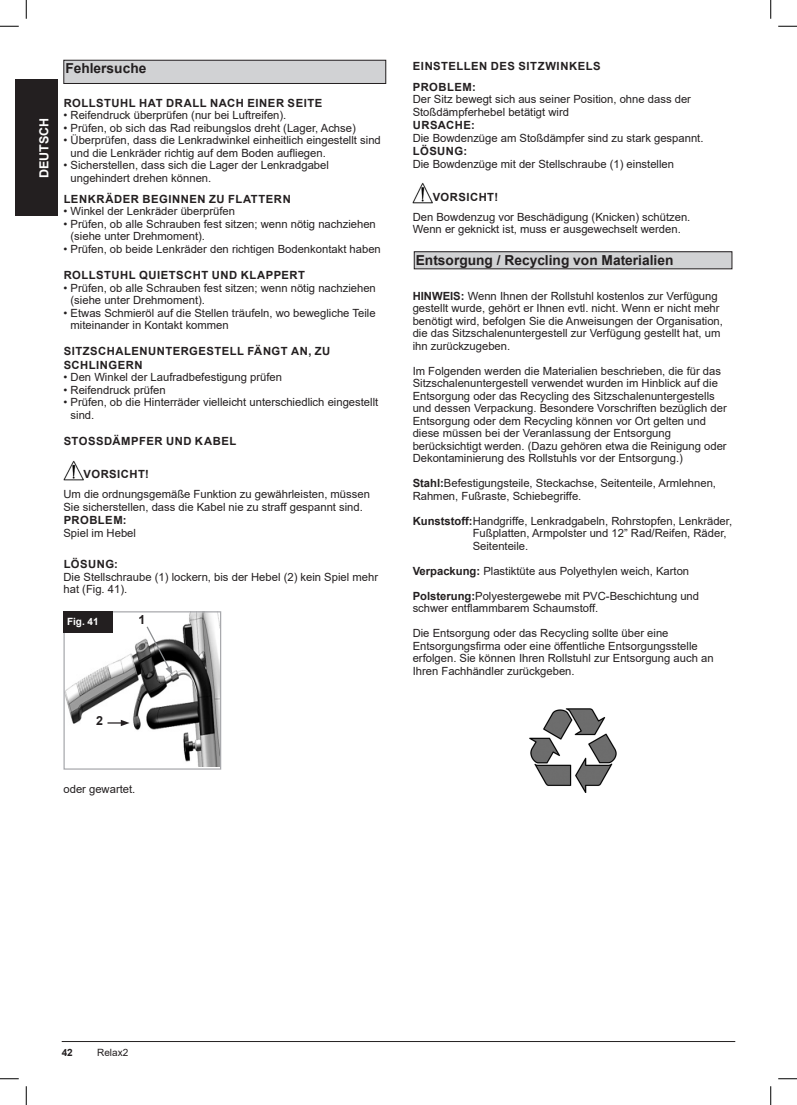
<style>
.page{position:relative;width:797px;height:1105px;background:#fff}
.page>*{position:absolute;margin:0;border:0;box-sizing:border-box;transform-origin:0 0}
.DE_Heading_1{font:700 13.75px "Arial";color:#231f20}
.t1{font:700 12.5px "Arial";color:#fff}
.LABELS{font:700 12.5px "Arial";color:#231f20}
.BODY_TEXT{font:11.25px/12.5px "Arial";color:#231f20}
.DE_Heading_2{font:700 11.25px/13.5px "Arial";letter-spacing:.045em;color:#231f20}
.t2{font:10px "Arial";color:#231f20}
.Bildnummer{font:700 10px "Arial";color:#fff}
.t3{font:700 10px "Arial";color:#231f20}
.s1{font-weight:700}
</style>
<div class="page">
<div style="left:16px;top:79px;width:42px;height:137px;background:#231f20"></div>
<hr style="left:62px;top:1041px;width:673px;height:1px;background:#231f20">
<div style="left:64px;top:60px;width:322px;height:23px;background:#d1d2d4"></div>
<div style="left:63px;top:60px;width:323px;height:24px;border:1px solid #231f20"></div>
<img style="left:63px;top:460px;width:20px;height:20px">
<img style="left:65px;top:613px;width:154px;height:153px">
<div style="left:63px;top:611px;width:158px;height:159px;border:1px solid #a8a9ad"></div>
<svg style="left:145px;top:625px;width:27px;height:50px"></svg>
<svg style="left:107px;top:720px;width:23px;height:6px"></svg>
<div style="left:63px;top:611px;width:50px;height:21px;background:#231f20"></div>
<img style="left:412px;top:183px;width:20px;height:20px">
<div style="left:414px;top:252px;width:318px;height:17px;background:#d1d2d4"></div>
<div style="left:414px;top:251px;width:318px;height:18px;border:1px solid #231f20"></div>
<img style="left:529px;top:708px;width:88px;height:85px">
<svg style="left:0;top:25px;width:19px;height:2px"></svg>
<svg style="left:778px;top:25px;width:19px;height:2px"></svg>
<svg style="left:0;top:1078px;width:19px;height:1px"></svg>
<svg style="left:778px;top:1078px;width:19px;height:1px"></svg>
<svg style="left:25px;top:0;width:2px;height:19px"></svg>
<svg style="left:25px;top:1086px;width:2px;height:19px"></svg>
<svg style="left:770px;top:0;width:1px;height:19px"></svg>
<svg style="left:770px;top:1086px;width:1px;height:19px"></svg>
<p class="t1" style="left:35px;top:178px;width:62px;rotate:-90deg">DEUTSCH</p>
<p class="DE_Heading_1" style="left:65px;top:59px;width:83px">Fehlersuche</p>
<p class="DE_Heading_2" style="left:64px;top:96px;width:260px">ROLLSTUHL HAT DRALL NACH EINER SEITE</p>
<p class="BODY_TEXT" style="left:63px;top:109px;width:224px">• Reifendruck überprüfen (nur bei Luftreifen).</p>
<p class="BODY_TEXT" style="left:63px;top:121px;width:294px">• Prüfen, ob sich das Rad reibungslos dreht (Lager, Achse)</p>
<p class="BODY_TEXT" style="left:71px;top:134px;width:312px;text-indent:-7px">• Überprüfen, dass die Lenkradwinkel einheitlich eingestellt sind und die Lenkräder richtig auf dem Boden aufliegen.</p>
<p class="BODY_TEXT" style="left:71px;top:159px;width:260px;text-indent:-7px">• Sicherstellen, dass sich die Lager der Lenkradgabel ungehindert drehen können.</p>
<p class="DE_Heading_2" style="left:64px;top:192px;width:229px">LENKRÄDER BEGINNEN ZU FLATTERN</p>
<p class="BODY_TEXT" style="left:63px;top:205px;width:173px">• Winkel der Lenkräder überprüfen</p>
<p class="BODY_TEXT" style="left:71px;top:217px;width:307px;text-indent:-7px">• Prüfen, ob alle Schrauben fest sitzen; wenn nötig nachziehen (siehe unter Drehmoment).</p>
<p class="BODY_TEXT" style="left:63px;top:242px;width:319px">• Prüfen, ob beide Lenkräder den richtigen Bodenkontakt haben</p>
<p class="DE_Heading_2" style="left:64px;top:268px;width:243px">ROLLSTUHL QUIETSCHT UND KLAPPERT</p>
<p class="BODY_TEXT" style="left:71px;top:281px;width:307px;text-indent:-7px">• Prüfen, ob alle Schrauben fest sitzen; wenn nötig nachziehen (siehe unter Drehmoment).</p>
<p class="BODY_TEXT" style="left:71px;top:306px;width:306px;text-indent:-7px">• Etwas Schmieröl auf die Stellen träufeln, wo bewegliche Teile miteinander in Kontakt kommen</p>
<p class="DE_Heading_2" style="left:64px;top:345px;width:268px">SITZSCHALENUNTERGESTELL FÄNGT AN, ZU<br>SCHLINGERN</p>
<p class="BODY_TEXT" style="left:63px;top:371px;width:220px">• Den Winkel der Laufradbefestigung prüfen</p>
<p class="BODY_TEXT" style="left:63px;top:383px;width:104px">• Reifendruck prüfen</p>
<p class="BODY_TEXT" style="left:71px;top:396px;width:309px;text-indent:-7px">• Prüfen, ob die Hinterräder vielleicht unterschiedlich eingestellt sind.</p>
<p class="DE_Heading_2" style="left:64px;top:434px;width:174px">STOSSDÄMPFER UND KABEL</p>
<p class="DE_Heading_2" style="left:84px;top:468px;width:67px">VORSICHT!</p>
<p class="BODY_TEXT" style="left:63px;top:488px;width:308px">Um die ordnungsgemäße Funktion zu gewährleisten, müssen<br>Sie sicherstellen, dass die Kabel nie zu straff gespannt sind.</p>
<p class="DE_Heading_2" style="left:64px;top:514px;width:64px">PROBLEM:</p>
<p class="BODY_TEXT" style="left:63px;top:526px;width:74px">Spiel im Hebel</p>
<p class="DE_Heading_2" style="left:64px;top:558px;width:56px">LÖSUNG:</p>
<p class="BODY_TEXT" style="left:63px;top:570px;width:316px">Die Stellschraube (1) lockern, bis der Hebel (2) kein Spiel mehr hat (Fig. 41).</p>
<p class="Bildnummer" style="left:67px;top:615px;width:33px">Fig. 41</p>
<p class="LABELS" style="left:138px;top:611px;width:8px">1</p>
<p class="LABELS" style="left:96px;top:711px;width:8px">2</p>
<p class="BODY_TEXT" style="left:63px;top:783px;width:73px">oder gewartet.</p>
<p class="DE_Heading_2" style="left:413px;top:59px;width:189px">EINSTELLEN DES SITZWINKELS</p>
<p class="DE_Heading_2" style="left:413px;top:80px;width:64px">PROBLEM:</p>
<p class="BODY_TEXT" style="left:412px;top:93px;width:280px">Der Sitz bewegt sich aus seiner Position, ohne dass der<br>Stoßdämpferhebel betätigt wird</p>
<p class="DE_Heading_2" style="left:413px;top:119px;width:64px">URSACHE:</p>
<p class="BODY_TEXT" style="left:412px;top:132px;width:292px">Die Bowdenzüge am Stoßdämpfer sind zu stark gespannt.</p>
<p class="DE_Heading_2" style="left:413px;top:145px;width:56px">LÖSUNG:</p>
<p class="BODY_TEXT" style="left:412px;top:158px;width:263px">Die Bowdenzüge mit der Stellschraube (1) einstellen</p>
<p class="DE_Heading_2" style="left:433px;top:190px;width:67px">VORSICHT!</p>
<p class="BODY_TEXT" style="left:412px;top:211px;width:279px">Den Bowdenzug vor Beschädigung (Knicken) schützen.</p>
<p class="BODY_TEXT" style="left:412px;top:223px;width:270px">Wenn er geknickt ist, muss er ausgewechselt werden.</p>
<p class="DE_Heading_1" style="left:416px;top:250px;width:259px">Entsorgung / Recycling von Materialien</p>
<p class="BODY_TEXT" style="left:412px;top:289px;width:312px"><span class="s1">HINWEIS:</span> Wenn Ihnen der Rollstuhl kostenlos zur Verfügung gestellt wurde, gehört er Ihnen evtl. nicht. Wenn er nicht mehr benötigt wird, befolgen Sie die Anweisungen der Organisation, die das Sitzschalenuntergestell zur Verfügung gestellt hat, um ihn zurückzugeben.</p>
<p class="BODY_TEXT" style="left:412px;top:364px;width:315px">Im Folgenden werden die Materialien beschrieben, die für das Sitzschalenuntergestell verwendet wurden im Hinblick auf die Entsorgung oder das Recycling des Sitzschalenuntergestells und dessen Verpackung. Besondere Vorschriften bezüglich der Entsorgung oder dem Recycling können vor Ort gelten und diese müssen bei der Veranlassung der Entsorgung berücksichtigt werden. (Dazu gehören etwa die Reinigung oder Dekontaminierung des Rollstuhls vor der Entsorgung.)</p>
<p class="BODY_TEXT" style="left:412px;top:477px;width:305px"><span class="s1">Stahl:</span>Befestigungsteile, Steckachse, Seitenteile, Armlehnen,<br>Rahmen, Fußraste, Schiebegriffe.</p>
<p class="BODY_TEXT" style="left:472px;top:514px;width:261px;text-indent:-60px"><span class="s1">Kunststoff:</span>Handgriffe, Lenkradgabeln, Rohrstopfen, Lenkräder,<br>Fußplatten, Armpolster und 12” Rad/Reifen, Räder,<br>Seitenteile.</p>
<p class="BODY_TEXT" style="left:412px;top:564px;width:278px"><span class="s1">Verpackung:</span> Plastiktüte aus Polyethylen weich, Karton</p>
<p class="BODY_TEXT" style="left:412px;top:589px;width:288px"><span class="s1">Polsterung:</span>Polyestergewebe mit PVC-Beschichtung und schwer entflammbarem Schaumstoff.</p>
<p class="BODY_TEXT" style="left:412px;top:627px;width:302px">Die Entsorgung oder das Recycling sollte über eine Entsorgungsfirma oder eine öffentliche Entsorgungsstelle erfolgen. Sie können Ihren Rollstuhl zur Entsorgung auch an Ihren Fachhändler zurückgeben.</p>
<p class="t3" style="left:62px;top:1045px;width:13px">42</p>
<p class="t2" style="left:97px;top:1045px;width:33px">Relax2</p>
</div>
